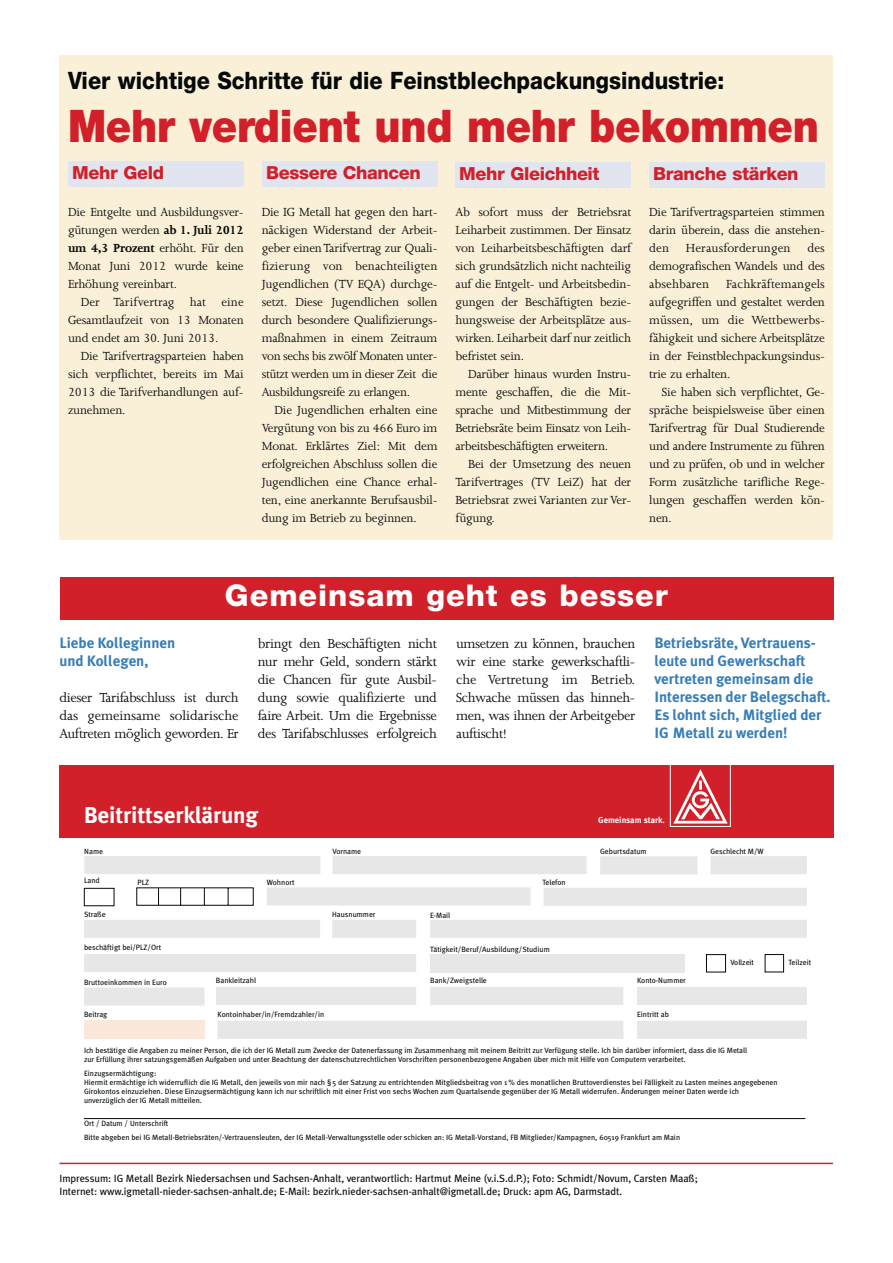
<style>
.page{position:relative;width:893px;height:1263px;background:#fff}
.page>*{position:absolute;margin:0;border:0;box-sizing:border-box;transform-origin:0 0}
.t1{font:900 45px "Helvetica Neue";letter-spacing:-.005em;color:#d12029;scale:.9 1}
.t2{font:800 30px "Helvetica Neue";letter-spacing:.03em;color:#fff}
.t3{font:800 24px "Helvetica Neue";color:#05090a;scale:.9 1}
.t4{font:700 22.95px "Meta";color:#fff}
.t5{font:800 18px "Helvetica Neue";letter-spacing:-.02em;color:#d12029}
.t6{font:15px/18px "Joanna";letter-spacing:-.025em;color:#05090a;text-align:justify}
.t7{font:700 15px/18px "Meta Plus";color:#377eb8}
.t8{font:13.5px/18px "Joanna";letter-spacing:-.015em;color:#05090a;text-align:justify}
.t9{font:13.5px "Joanna";letter-spacing:.005em;color:#05090a}
.t10{font:10.5px/12.6px "Meta Plus";letter-spacing:-.005em;color:#05090a}
.t11{font:700 8.7px "Meta";color:#fff}
.t12{font:7.65px/9px "Meta";color:#05090a}
.s1{font-weight:700}
</style>
<div class="page">
<div style="left:60px;top:56px;width:773px;height:484px;background:#faf0d7"></div>
<hr style="left:60px;top:1163px;width:773px;height:1px;background:#d12029">
<div style="left:60px;top:766px;width:774px;height:72px;background:#d12029"></div>
<svg style="left:84px;top:856px;width:723px;height:149px"></svg>
<div style="left:84px;top:1021px;width:120px;height:18px;background:#fce7db"></div>
<div style="left:430px;top:954px;width:255px;height:18px;background:#e8e7e7"></div>
<div style="left:765px;top:954px;width:19px;height:18px;border:1px solid #05090a"></div>
<div style="left:706px;top:954px;width:20px;height:18px;border:1px solid #05090a"></div>
<svg style="left:216px;top:987px;width:591px;height:52px"></svg>
<svg style="left:136px;top:887px;width:118px;height:19px"></svg>
<div style="left:84px;top:888px;width:30px;height:18px;background:#fff"></div>
<div style="left:84px;top:888px;width:30px;height:18px;border:1px solid #05090a"></div>
<hr style="left:84px;top:1118px;width:721px;height:1px;background:#05090a">
<svg style="left:670px;top:765px;width:61px;height:62px"></svg>
<div style="left:68px;top:161px;width:176px;height:26px;background:#e1e5f0"></div>
<div style="left:262px;top:161px;width:175px;height:26px;background:#e1e5f0"></div>
<div style="left:455px;top:162px;width:175px;height:26px;background:#e1e5f0"></div>
<div style="left:649px;top:162px;width:175px;height:26px;background:#e1e5f0"></div>
<div style="left:60px;top:577px;width:773px;height:43px;background:#d12029"></div>
<h3 class="t3" style="left:68px;top:72px;width:731px">Vier wichtige Schritte für die Feinstblechpackungsindustrie:</h3>
<h1 class="t1" style="left:68px;top:109px;width:836px">Mehr verdient und mehr bekommen</h1>
<h3 class="t5" style="left:72px;top:166px;width:93px">Mehr Geld</h3>
<h3 class="t5" style="left:266px;top:166px;width:156px">Bessere Chancen</h3>
<h3 class="t5" style="left:459px;top:167px;width:142px">Mehr Gleichheit</h3>
<h3 class="t5" style="left:653px;top:167px;width:147px">Branche stärken</h3>
<p class="t8" style="left:68px;top:204px;width:177px">Die Entgelte und Ausbildungsver&shy;gütungen werden <span class="s1">ab 1. Juli 2012 um 4,3 Prozent</span> erhöht. Für den Monat Juni 2012 wurde keine Erhöhung vereinbart.</p>
<p class="t8" style="left:68px;top:294px;width:177px;text-indent:13px">Der Tarifvertrag hat eine Gesamtlaufzeit von 13 Monaten und endet am 30. Juni 2013.</p>
<p class="t8" style="left:68px;top:348px;width:177px;text-indent:13px">Die Tarifvertragsparteien haben sich verpflichtet, bereits im Mai 2013 die Tarifverhandlungen auf&shy;zunehmen.</p>
<p class="t8" style="left:262px;top:204px;width:177px">Die IG Metall hat gegen den hart&shy;näckigen Widerstand der Arbeit&shy;geber einen Tarifvertrag zur Quali&shy;fizierung von benachteiligten Jugendlichen (TV EQA) durchge&shy;setzt. Diese Jugendlichen sollen durch besondere Qualifizierungs&shy;maßnahmen in einem Zeitraum von sechs bis zwölf Monaten unter&shy;stützt werden um in dieser Zeit die Ausbildungsreife zu erlangen.</p>
<p class="t8" style="left:262px;top:402px;width:177px;text-indent:13px">Die Jugendlichen erhalten eine Vergütung von bis zu 466 Euro im Monat. Erklärtes Ziel: Mit dem erfolgreichen Abschluss sollen die Jugendlichen eine Chance erhal&shy;ten, eine anerkannte Berufsausbil&shy;dung im Betrieb zu beginnen.</p>
<p class="t8" style="left:455px;top:204px;width:177px">Ab sofort muss der Betriebsrat Leiharbeit zustimmen. Der Einsatz von Leiharbeitsbeschäftigten darf sich grundsätzlich nicht nachteilig auf die Entgelt- und Arbeitsbedin&shy;gungen der Beschäftigten bezie&shy;hungsweise der Arbeitsplätze aus&shy;wirken. Leiharbeit darf nur zeitlich befristet sein.</p>
<p class="t8" style="left:455px;top:366px;width:177px;text-indent:13px">Darüber hinaus wurden Instru&shy;mente geschaffen, die die Mit&shy;sprache und Mitbestimmung der Betriebsräte beim Einsatz von Leih&shy;arbeitsbeschäftigten erweitern.</p>
<p class="t8" style="left:455px;top:456px;width:177px;text-indent:13px">Bei der Umsetzung des neuen Tarifvertrages (TV LeiZ) hat der Betriebsrat zwei Varianten zur Ver&shy;fügung.</p>
<p class="t8" style="left:649px;top:204px;width:177px">Die Tarifvertragsparteien stimmen darin überein, dass die anstehen&shy;den</p>
<p class="t9" style="left:686px;top:243px;width:106px">Herausforderungen</p>
<p class="t8" style="left:649px;top:240px;width:177px;text-indent:158px">des demografischen Wandels und des absehbaren</p>
<p class="t8" style="left:649px;top:276px;width:177px;text-indent:77px">Fachkräftemangels aufgegriffen und gestaltet werden müssen, um die Wettbewerbs&shy;fähigkeit und sichere Arbeitsplätze in der Feinstblechpackungsindus&shy;trie zu erhalten.</p>
<p class="t8" style="left:649px;top:384px;width:177px;text-indent:13px">Sie haben sich verpflichtet, Ge&shy;spräche beispielsweise über einen Tarifvertrag für Dual Studierende und andere Instrumente zu führen und zu prüfen, ob und in welcher Form zusätzliche tarifliche Rege&shy;lungen geschaffen werden kön&shy;nen.</p>
<h2 class="t2" style="left:225px;top:585px;width:444px">Gemeinsam geht es besser</h2>
<p class="t7" style="left:60px;top:635px;width:117px">Liebe Kolleginnen und Kollegen,</p>
<p class="t6" style="left:60px;top:690px;width:181px">dieser Tarifabschluss ist durch das gemeinsame solidarische Auftreten möglich geworden. Er</p>
<p class="t6" style="left:258px;top:636px;width:181px">bringt den Beschäftigten nicht nur mehr Geld, sondern stärkt die Chancen für gute Ausbil&shy;dung sowie qualifizierte und faire Arbeit. Um die Ergebnisse des Tarifabschlusses erfolgreich</p>
<p class="t6" style="left:456px;top:636px;width:181px">umsetzen zu können, brauchen wir eine starke gewerkschaftli&shy;che Vertretung im Betrieb.<br>Schwache müssen das hinneh&shy;men, was ihnen der Arbeitgeber auftischt!</p>
<p class="t7" style="left:654px;top:635px;width:178px">Betriebsräte, Vertrauens&shy;leute und Gewerkschaft vertreten gemeinsam die<br>Interessen der Belegschaft.<br>Es lohnt sich, Mitglied der<br>IG Metall zu werden!</p>
<h3 class="t4" style="left:84px;top:801px;width:176px">Beitrittserklärung</h3>
<p class="t12" style="left:84px;top:847px;width:20px">Name</p>
<p class="t12" style="left:333px;top:847px;width:30px">Vorname</p>
<p class="t12" style="left:600px;top:848px;width:48px">Geburtsdatum</p>
<p class="t11" style="left:598px;top:815px;width:68px">Gemeinsam stark.</p>
<p class="t12" style="left:84px;top:877px;width:17px">Land</p>
<p class="t12" style="left:138px;top:878px;width:13px">PLZ</p>
<p class="t12" style="left:267px;top:878px;width:29px">Wohnort</p>
<p class="t12" style="left:542px;top:878px;width:25px">Telefon</p>
<p class="t12" style="left:84px;top:911px;width:23px">Straße</p>
<p class="t12" style="left:332px;top:911px;width:45px">Hausnummer</p>
<p class="t12" style="left:430px;top:911px;width:22px">E-Mail</p>
<p class="t12" style="left:84px;top:944px;width:79px">beschäftigt bei/PLZ/Ort</p>
<p class="t12" style="left:430px;top:945px;width:121px">Tätigkeit/Beruf/Ausbildung/Studium</p>
<p class="t12" style="left:84px;top:978px;width:84px">Bruttoeinkommen in Euro</p>
<p class="t12" style="left:84px;top:1010px;width:25px">Beitrag</p>
<p class="t12" style="left:430px;top:977px;width:58px">Bank/Zweigstelle</p>
<p class="t12" style="left:637px;top:977px;width:50px">Konto-Nummer</p>
<p class="t12" style="left:216px;top:977px;width:42px">Bankleitzahl</p>
<p class="t12" style="left:218px;top:1010px;width:108px">Kontoinhaber/in/Fremdzahler/in</p>
<p class="t12" style="left:637px;top:1011px;width:33px">Eintritt ab</p>
<p class="t12" style="left:710px;top:848px;width:55px">Geschlecht M/W</p>
<p class="t12" style="left:730px;top:958px;width:25px">Vollzeit</p>
<p class="t12" style="left:788px;top:958px;width:24px">Teilzeit</p>
<p class="t12" style="left:84px;top:1047px;width:665px">Ich bestätige die Angaben zu meiner Person, die ich der IG Metall zum Zwecke der Datenerfassung im Zusammenhang mit meinem Beitritt zur Verfügung stelle. Ich bin darüber informiert, dass die IG Metall zur Erfüllung ihrer satzungsgemäßen Aufgaben und unter Beachtung der datenschutzrechtlichen Vorschriften personenbezogene Angaben über mich mit Hilfe von Computern verarbeitet.</p>
<p class="t12" style="left:84px;top:1070px;width:695px">Einzugsermächtigung:<br>Hiermit ermächtige ich widerruflich die IG Metall, den jeweils von mir nach § 5 der Satzung zu entrichtenden Mitgliedsbeitrag von 1% des monatlichen Bruttoverdienstes bei Fälligkeit zu Lasten meines angegebenen Girokontos einzuziehen. Diese Einzugsermächtigung kann ich nur schriftlich mit einer Frist von sechs Wochen zum Quartalsende gegenüber der IG Metall widerrufen. Änderungen meiner Daten werde ich unverzüglich der IG Metall mitteilen.</p>
<p class="t12" style="left:84px;top:1117px;width:598px;line-height:14px">Ort / Datum / Unterschrift<br>Bitte abgeben bei IG Metall-Betriebsräten/-Vertrauensleuten, der IG Metall-Verwaltungsstelle oder schicken an: IG Metall-Vorstand, FB Mitglieder/Kampagnen, 60519 Frankfurt am Main</p>
<p class="t10" style="left:60px;top:1172px;width:640px">Impressum: IG Metall Bezirk Niedersachsen und Sachsen-Anhalt, verantwortlich: Hartmut Meine (v.i.S.d.P.); Foto: Schmidt/Novum, Carsten Maaß;<br>Internet: www.igmetall-nieder-sachsen-anhalt.de; E-Mail: bezirk.nieder-sachsen-anhalt@igmetall.de; Druck: apm AG, Darmstadt.</p>
</div>
